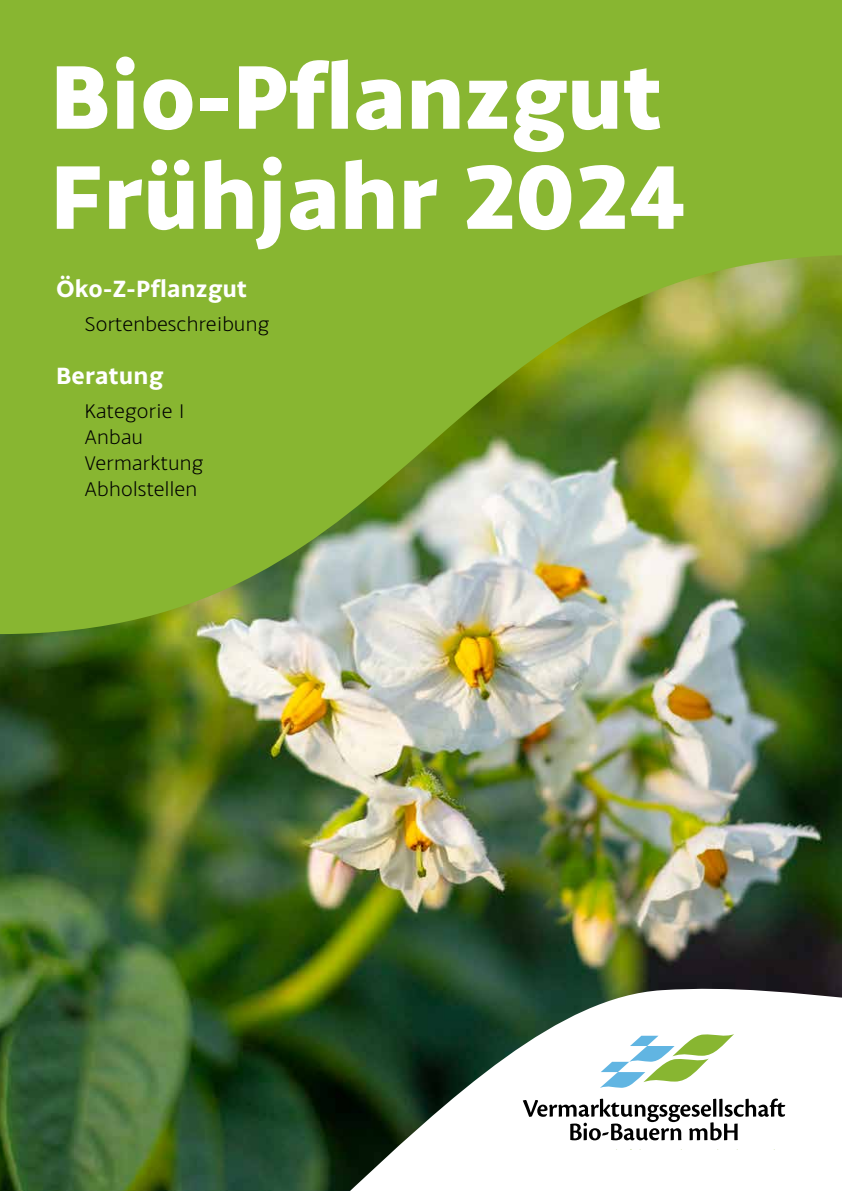
<style>
.page{position:relative;width:842px;height:1191px;background:#fff}
.page>*{position:absolute;margin:0;border:0;box-sizing:border-box;transform-origin:0 0}
.t1{font:800 96px/100px "Monsal Gothic";color:#fff}
.t2{font:700 25px "Monsal Gothic";letter-spacing:.01em;color:#fff}
.t3{font:300 21px/26px "Monsal Gothic";letter-spacing:.01em;color:#000}
</style>
<div class="page">
<img style="left:0;top:634px;width:842px;height:557px">
<svg style="left:332px;top:985px;width:510px;height:206px"></svg>
<img style="left:0;top:0;width:842px;height:634px">
<svg style="left:600px;top:1034px;width:134px;height:53px"></svg>
<svg style="left:523px;top:1098px;width:262px;height:42px"></svg>
<h1 class="t1" style="left:50px;top:44px;width:636px">Bio-Pflanzgut<br>Frühjahr 2024</h1>
<p class="t2" style="left:56px;top:272px;width:192px">Öko-Z-Pflanzgut</p>
<p class="t3" style="left:84px;top:310px;width:186px">Sortenbeschreibung</p>
<p class="t2" style="left:56px;top:360px;width:109px">Beratung</p>
<p class="t3" style="left:84px;top:397px;width:120px">Kategorie I<br>Anbau<br>Vermarktung<br>Abholstellen</p>
</div>
